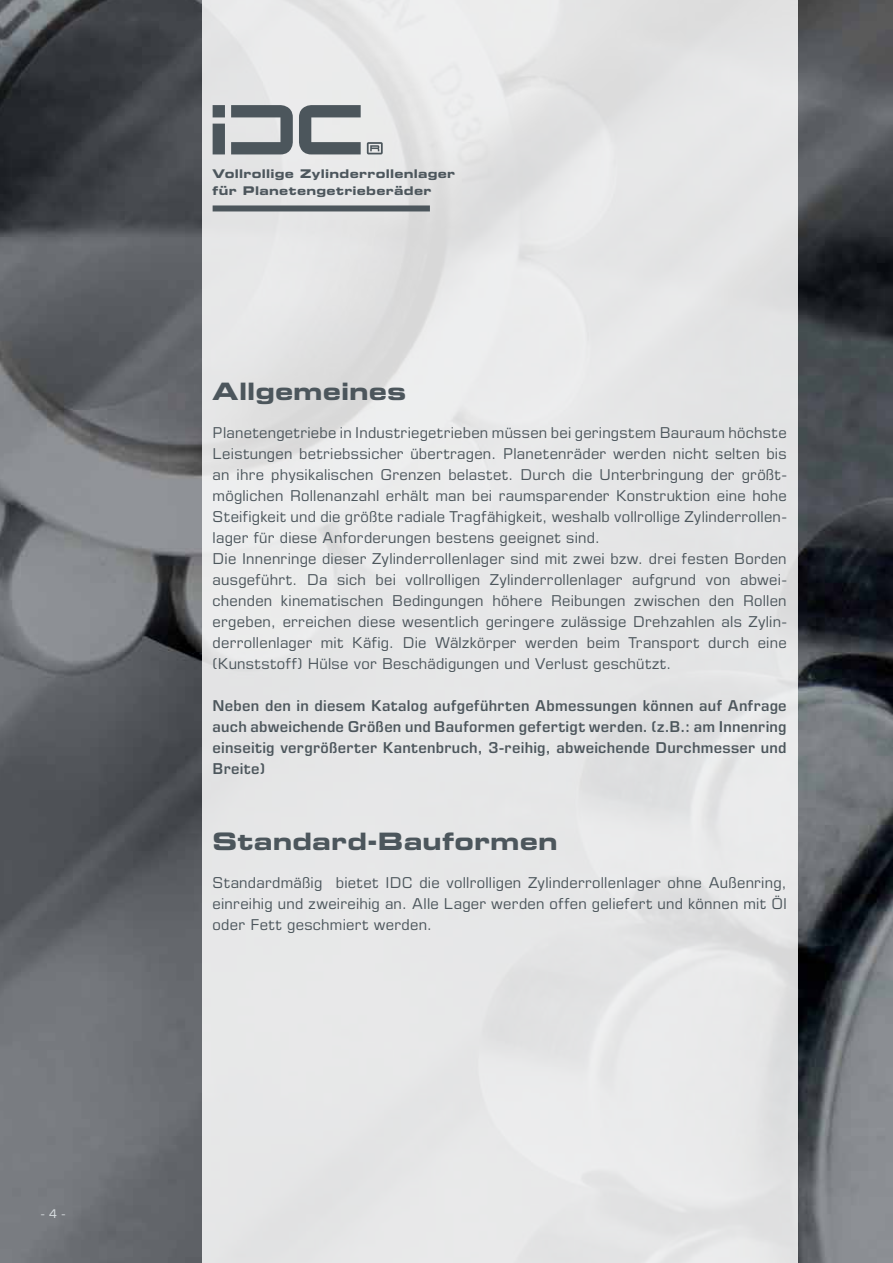
<style>
.page{position:relative;width:893px;height:1263px;background:#fff}
.page>*{position:absolute;margin:0;border:0;box-sizing:border-box;transform-origin:0 0}
.t1{font:24px "Eurostile LT Std Bold Ex 2";letter-spacing:.005em;color:#4c565c}
.t2{font:15px/21px "Eurostile LT Std";letter-spacing:.015em;color:#4c565c}
.t3{font:600 15px/21px "Eurostile LT Std";letter-spacing:.02em;color:#4c565c;text-align:justify}
.t4{font:12px/16.8px "Eurostile LT Std Bold Ex 2";letter-spacing:.025em;color:#4c565c}
.t5{font:12px "Eurostile LT Std";color:#dadfe2}
</style>
<div class="page">
<img style="left:0;top:0;width:893px;height:1263px">
<div style="left:202px;top:0;width:595px;height:1263px;background:#e6e7e7"></div>
<svg style="left:27px;top:12px;width:52px;height:38px;background:#474a4d"></svg>
<svg style="left:213px;top:105px;width:170px;height:49px"></svg>
<div style="left:213px;top:205px;width:217px;height:6px;background:#4c565c"></div>
<p class="t5" style="left:41px;top:1206px;width:26px">- 4 -</p>
<p class="t4" style="left:213px;top:165px;width:244px">Vollrollige Zylinderrollenlager für Planetengetrieberäder</p>
<h1 class="t1" style="left:213px;top:374px;width:195px">Allgemeines</h1>
<p class="t2" style="left:213px;top:422px;width:576px">Planetengetriebe in Industriegetrieben müssen bei geringstem Bauraum höchste Leistungen betriebssicher übertragen. Planetenräder werden nicht selten bis an ihre physikalischen Grenzen belastet. Durch die Unterbringung der größt&shy;möglichen Rollenanzahl erhält man bei raumsparender Konstruktion eine hohe Steifigkeit und die größte radiale Tragfähigkeit, weshalb vollrollige Zylinderrollen&shy;lager für diese Anforderungen bestens geeignet sind.<br>Die Innenringe dieser Zylinderrollenlager sind mit zwei bzw. drei festen Borden ausgeführt. Da sich bei vollrolligen Zylinderrollenlager aufgrund von abwei&shy;chenden kinematischen Bedingungen höhere Reibungen zwischen den Rollen ergeben, erreichen diese wesentlich geringere zulässige Drehzahlen als Zylin&shy;derrollenlager mit Käfig. Die Wälzkörper werden beim Transport durch eine (Kunststoff) Hülse vor Beschädigungen und Verlust geschützt.</p>
<p class="t3" style="left:213px;top:695px;width:576px">Neben den in diesem Katalog aufgeführten Abmessungen können auf Anfrage auch abweichende Größen und Bauformen gefertigt werden. (z.B.: am Innenring einseitig vergrößerter Kantenbruch, 3-reihig, abweichende Durchmesser und Breite)</p>
<h1 class="t1" style="left:213px;top:824px;width:346px">Standard-Bauformen</h1>
<p class="t2" style="left:213px;top:872px;width:576px;text-align:justify">Standardmäßig bietet IDC die vollrolligen Zylinderrollenlager ohne Außenring, einreihig und zweireihig an. Alle Lager werden offen geliefert und können mit Öl oder Fett geschmiert werden.</p>
</div>
